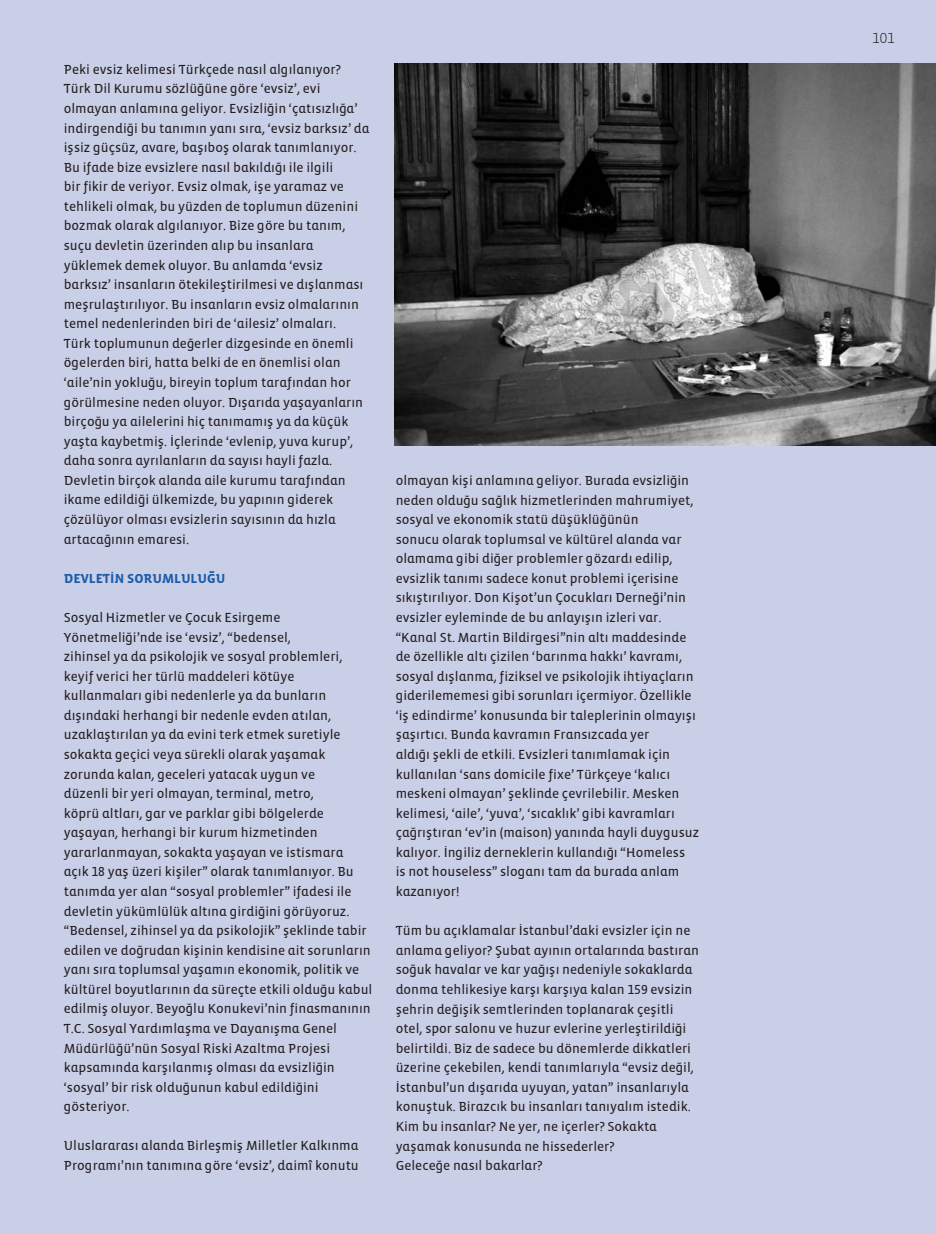
<style>
.page{position:relative;width:936px;height:1234px;background:#fff}
.page>*{position:absolute;margin:0;border:0;box-sizing:border-box;transform-origin:0 0}
.t1{font:15px "Vista Sans Alt MYRA Light";color:#231f20}
.t2{font:13.5px/19.5px "Vista Sans Alt MYRA Normal";color:#231f20}
.arabaslik{font:13.5px "Vista Sans Alt MYRA Bold";color:#1a5baa}
</style>
<div class="page">
<div style="left:0;top:0;width:935px;height:1233px;background:#cacfe8"></div>
<img style="left:394px;top:64px;width:541px;height:382px">
<p class="t2" style="left:64px;top:60px;width:307px">Peki evsiz kelimesi Türkçede nasıl algılanıyor?<br>Türk Dil Kurumu sözlüğüne göre ‘evsiz’, evi olmayan anlamına geliyor. Evsizliğin ‘çatısızlığa’ indirgendiği bu tanımın yanı sıra, ‘evsiz barksız’ da işsiz güçsüz, avare, başıboş olarak tanımlanıyor.<br>Bu ifade bize evsizlere nasıl bakıldığı ile ilgili<br>bir fikir de veriyor. Evsiz olmak, işe yaramaz ve tehlikeli olmak, bu yüzden de toplumun düzenini bozmak olarak algılanıyor. Bize göre bu tanım, suçu devletin üzerinden alıp bu insanlara yüklemek demek oluyor. Bu anlamda ‘evsiz barksız’ insanların ötekileştirilmesi ve dışlanması meşrulaştırılıyor. Bu insanların evsiz olmalarının temel nedenlerinden biri de ‘ailesiz’ olmaları.<br>Türk toplumunun değerler dizgesinde en önemli ögelerden biri, hatta belki de en önemlisi olan ‘aile’nin yokluğu, bireyin toplum tarafından hor görülmesine neden oluyor. Dışarıda yaşayanların birçoğu ya ailelerini hiç tanımamış ya da küçük yaşta kaybetmiş. İçlerinde ‘evlenip, yuva kurup’, daha sonra ayrılanların da sayısı hayli fazla.<br>Devletin birçok alanda aile kurumu tarafından ikame edildiği ülkemizde, bu yapının giderek çözülüyor olması evsizlerin sayısının da hızla artacağının emaresi.</p>
<p class="arabaslik" style="left:64px;top:570px;width:163px">DEVLETİN SORUMLULUĞU</p>
<p class="t2" style="left:64px;top:607px;width:310px">Sosyal Hizmetler ve Çocuk Esirgeme Yönetmeliği’nde ise ‘evsiz’, “bedensel,<br>zihinsel ya da psikolojik ve sosyal problemleri, keyif verici her türlü maddeleri kötüye kullanmaları gibi nedenlerle ya da bunların dışındaki herhangi bir nedenle evden atılan, uzaklaştırılan ya da evini terk etmek suretiyle sokakta geçici veya sürekli olarak yaşamak zorunda kalan, geceleri yatacak uygun ve<br>düzenli bir yeri olmayan, terminal, metro,<br>köprü altları, gar ve parklar gibi bölgelerde yaşayan, herhangi bir kurum hizmetinden yararlanmayan, sokakta yaşayan ve istismara<br>açık 18 yaş üzeri kişiler” olarak tanımlanıyor. Bu tanımda yer alan “sosyal problemler” ifadesi ile devletin yükümlülük altına girdiğini görüyoruz. “Bedensel, zihinsel ya da psikolojik” şeklinde tabir edilen ve doğrudan kişinin kendisine ait sorunların yanı sıra toplumsal yaşamın ekonomik, politik ve kültürel boyutlarının da süreçte etkili olduğu kabul edilmiş oluyor. Beyoğlu Konukevi’nin finasmanının T.C. Sosyal Yardımlaşma ve Dayanışma Genel Müdürlüğü’nün Sosyal Riski Azaltma Projesi kapsamında karşılanmış olması da evsizliğin ‘sosyal’ bir risk olduğunun kabul edildiğini gösteriyor.</p>
<p class="t2" style="left:64px;top:1135px;width:296px">Uluslararası alanda Birleşmiş Milletler Kalkınma<br>Programı’nın tanımına göre ‘evsiz’, daimî konutu</p>
<p class="t2" style="left:395px;top:470px;width:305px">olmayan kişi anlamına geliyor. Burada evsizliğin neden olduğu sağlık hizmetlerinden mahrumiyet, sosyal ve ekonomik statü düşüklüğünün<br>sonucu olarak toplumsal ve kültürel alanda var olamama gibi diğer problemler gözardı edilip, evsizlik tanımı sadece konut problemi içerisine sıkıştırılıyor. Don Kişot’un Çocukları Derneği’nin evsizler eyleminde de bu anlayışın izleri var. “Kanal St. Martin Bildirgesi”nin altı maddesinde de özellikle altı çizilen ‘barınma hakkı’ kavramı, sosyal dışlanma, fiziksel ve psikolojik ihtiyaçların giderilememesi gibi sorunları içermiyor. Özellikle ‘iş edindirme’ konusunda bir taleplerinin olmayışı şaşırtıcı. Bunda kavramın Fransızcada yer<br>aldığı şekli de etkili. Evsizleri tanımlamak için kullanılan ‘sans domicile fixe’ Türkçeye ‘kalıcı meskeni olmayan’ şeklinde çevrilebilir. Mesken kelimesi, ‘aile’, ‘yuva’, ‘sıcaklık’ gibi kavramları çağrıştıran ‘ev’in (maison) yanında hayli duygusuz kalıyor. İngiliz derneklerin kullandığı “Homeless<br>is not houseless” sloganı tam da burada anlam kazanıyor!</p>
<p class="t2" style="left:395px;top:920px;width:305px">Tüm bu açıklamalar İstanbul’daki evsizler için ne anlama geliyor? Şubat ayının ortalarında bastıran soğuk havalar ve kar yağışı nedeniyle sokaklarda donma tehlikesiye karşı karşıya kalan 159 evsizin şehrin değişik semtlerinden toplanarak çeşitli otel, spor salonu ve huzur evlerine yerleştirildiği belirtildi. Biz de sadece bu dönemlerde dikkatleri üzerine çekebilen, kendi tanımlarıyla “evsiz değil, İstanbul’un dışarıda uyuyan, yatan” insanlarıyla konuştuk. Birazcık bu insanları tanıyalım istedik.<br>Kim bu insanlar? Ne yer, ne içerler? Sokakta yaşamak konusunda ne hissederler?<br>Geleceğe nasıl bakarlar?</p>
<p class="t1" style="left:872px;top:30px;width:24px">101</p>
</div>
